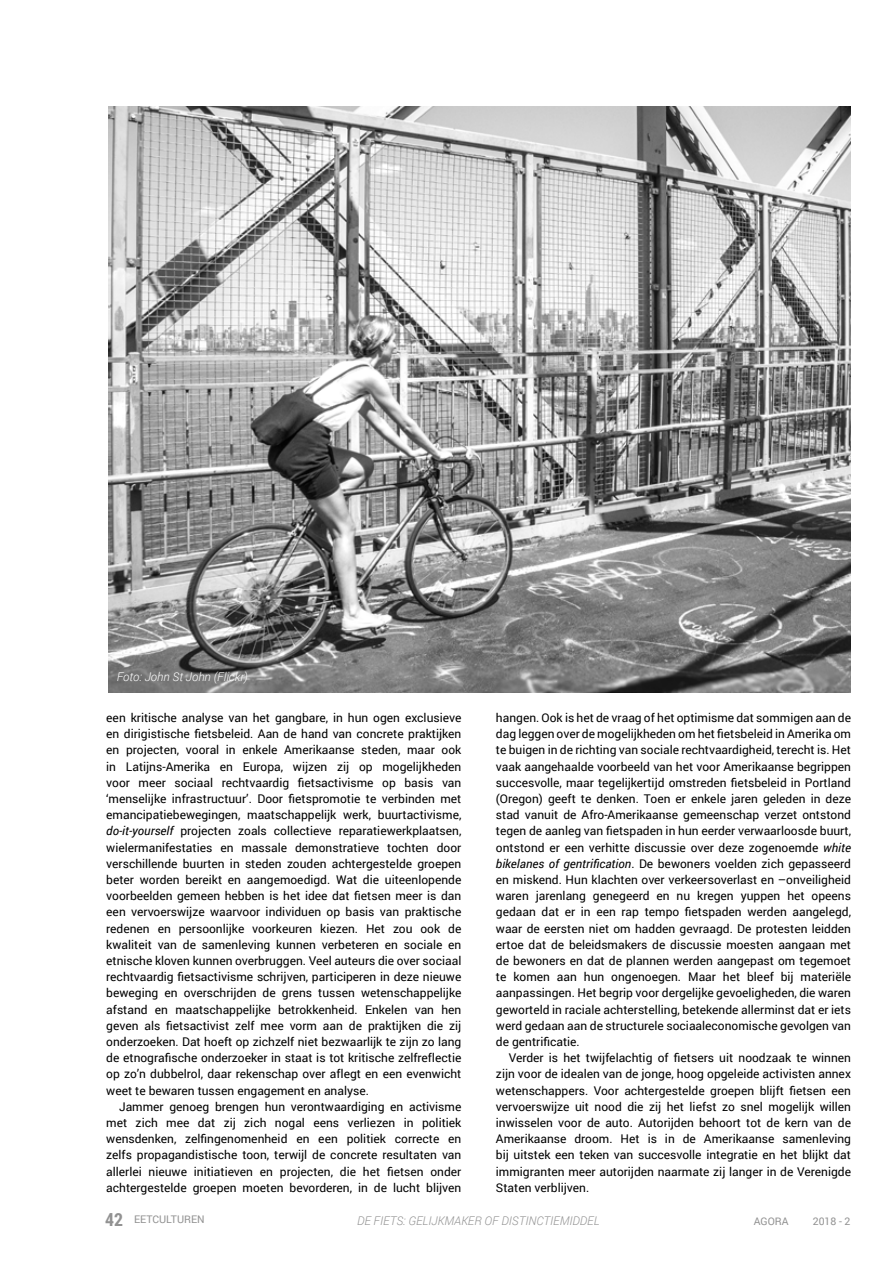
<style>
.page{position:relative;width:893px;height:1263px;background:#fff}
.page>*{position:absolute;margin:0;border:0;box-sizing:border-box;transform-origin:0 0}
.t1{font:12px/16.2px "Roboto";color:#000;text-align:justify}
.t2{font:italic 300 12px "Roboto";color:#929292}
.t3{font:italic 300 12px "Roboto";color:#fff}
.t4{font:10.5px "Roboto";color:#929292}
.s1{font-style:italic}
.s2{font-family:"Roboto Condensed";font-weight:700;font-size:18px}
</style>
<div class="page">
<img style="left:109px;top:106px;width:741px;height:586px">
<p class="t3" style="left:117px;top:669px;width:132px">Foto: John St John (Flickr)</p>
<p class="t1" style="left:106px;top:709px;width:357px">een kritische analyse van het gangbare, in hun ogen exclusieve en dirigistische fietsbeleid. Aan de hand van concrete praktijken en projecten, vooral in enkele Amerikaanse steden, maar ook in Latijns-Amerika en Europa, wijzen zij op mogelijkheden voor meer sociaal rechtvaardig fietsactivisme op basis van ‘menselijke infrastructuur’. Door fietspromotie te verbinden met emancipatiebewegingen, maatschappelijk werk, buurtactivisme, <span class="s1">do-it-yourself</span> projecten zoals collectieve reparatiewerkplaatsen, wielermanifestaties en massale demonstratieve tochten door verschillende buurten in steden zouden achtergestelde groepen beter worden bereikt en aangemoedigd. Wat die uiteenlopende voorbeelden gemeen hebben is het idee dat fietsen meer is dan een vervoerswijze waarvoor individuen op basis van praktische redenen en persoonlijke voorkeuren kiezen. Het zou ook de kwaliteit van de samenleving kunnen verbeteren en sociale en etnische kloven kunnen overbruggen. Veel auteurs die over sociaal rechtvaardig fietsactivisme schrijven, participeren in deze nieuwe beweging en overschrijden de grens tussen wetenschappelijke afstand en maatschappelijke betrokkenheid. Enkelen van hen geven als fietsactivist zelf mee vorm aan de praktijken die zij onderzoeken. Dat hoeft op zichzelf niet bezwaarlijk te zijn zo lang de etnografische onderzoeker in staat is tot kritische zelfreflectie op zo’n dubbelrol, daar rekenschap over aflegt en een evenwicht weet te bewaren tussen engagement en analyse.</p>
<p class="t1" style="left:106px;top:1098px;width:357px;text-indent:13px">Jammer genoeg brengen hun verontwaardiging en activisme met zich mee dat zij zich nogal eens verliezen in politiek wensdenken, zelfingenomenheid en een politiek correcte en zelfs propagandistische toon, terwijl de concrete resultaten van allerlei nieuwe initiatieven en projecten, die het fietsen onder achtergestelde groepen moeten bevorderen, in de lucht blijven</p>
<p class="t1" style="left:496px;top:709px;width:357px">hangen. Ook is het de vraag of het optimisme dat sommigen aan de dag leggen over de mogelijkheden om het fietsbeleid in Amerika om te buigen in de richting van sociale rechtvaardigheid, terecht is. Het vaak aangehaalde voorbeeld van het voor Amerikaanse begrippen succesvolle, maar tegelijkertijd omstreden fietsbeleid in Portland (Oregon) geeft te denken. Toen er enkele jaren geleden in deze stad vanuit de Afro-Amerikaanse gemeenschap verzet ontstond tegen de aanleg van fietspaden in hun eerder verwaarloosde buurt, ontstond er een verhitte discussie over deze zogenoemde <span class="s1">white bikelanes of gentrification</span>. De bewoners voelden zich gepasseerd en miskend. Hun klachten over verkeersoverlast en –onveiligheid waren jarenlang genegeerd en nu kregen yuppen het opeens gedaan dat er in een rap tempo fietspaden werden aangelegd, waar de eersten niet om hadden gevraagd. De protesten leidden ertoe dat de beleidsmakers de discussie moesten aangaan met de bewoners en dat de plannen werden aangepast om tegemoet te komen aan hun ongenoegen. Maar het bleef bij materiële aanpassingen. Het begrip voor dergelijke gevoeligheden, die waren geworteld in raciale achterstelling, betekende allerminst dat er iets werd gedaan aan de structurele sociaaleconomische gevolgen van de gentrificatie.</p>
<p class="t1" style="left:496px;top:1049px;width:357px;text-indent:13px">Verder is het twijfelachtig of fietsers uit noodzaak te winnen zijn voor de idealen van de jonge, hoog opgeleide activisten annex wetenschappers. Voor achtergestelde groepen blijft fietsen een vervoerswijze uit nood die zij het liefst zo snel mogelijk willen inwisselen voor de auto. Autorijden behoort tot de kern van de Amerikaanse droom. Het is in de Amerikaanse samenleving bij uitstek een teken van succesvolle integratie en het blijkt dat immigranten meer autorijden naarmate zij langer in de Verenigde Staten verblijven.</p>
<p class="t4" style="left:105px;top:1212px;width:101px"><span class="s2">42</span> EETCULTUREN</p>
<p class="t2" style="left:357px;top:1212px;width:244px">DE FIETS: GELIJKMAKER OF DISTINCTIEMIDDEL</p>
<p class="t4" style="left:754px;top:1214px;width:36px">AGORA</p>
<p class="t4" style="left:813px;top:1214px;width:39px">2018 - 2</p>
</div>
